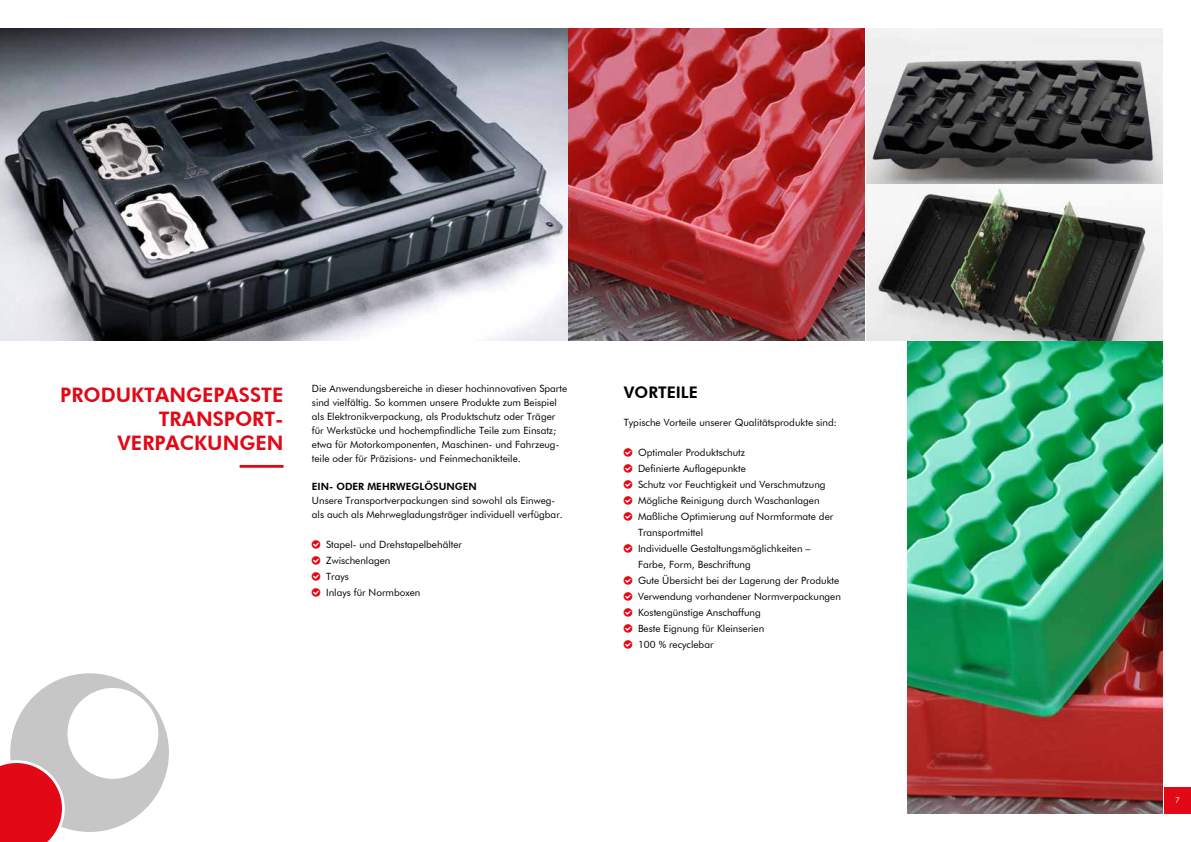
<style>
.page{position:relative;width:1191px;height:842px;background:#fff}
.page>*{position:absolute;margin:0;border:0;box-sizing:border-box;transform-origin:0 0}
.t1{font:800 20px/24px "Futura BT";color:#e30816;text-align:right}
.t2{font:800 16px "Futura BT";color:#000}
.t3{font:10px/16px "Futura BT";color:#000}
.t4{font:800 10px "Futura BT";color:#000}
.t5{font:8px "Futura BT";color:#fff}
</style>
<div class="page">
<svg style="left:0;top:673px;width:169px;height:169px"></svg>
<div style="left:1164px;top:787px;width:27px;height:27px;background:#e30816"></div>
<hr style="left:240px;top:465px;width:43px;height:3px;background:#e30816">
<img style="left:0;top:28px;width:1162px;height:312px">
<img style="left:907px;top:342px;width:255px;height:472px">
<h1 class="t1" style="left:60px;top:383px;width:225px">PRODUKTANGEPASSTE<br>TRANSPORT-<br>VERPACKUNGEN</h1>
<p class="t3" style="left:312px;top:382px;width:257px;line-height:14px">Die Anwendungsbereiche in dieser hochinnovativen Sparte sind vielfältig. So kommen unsere Produkte zum Beispiel als Elektronikverpackung, als Produktschutz oder Träger für Werkstücke und hochempfindliche Teile zum Einsatz; etwa für Motorkomponenten, Maschinen- und Fahrzeug&shy;teile oder für Präzisions- und Feinmechanikteile.</p>
<p class="t4" style="left:312px;top:481px;width:166px">EIN- ODER MEHRWEGLÖSUNGEN</p>
<p class="t3" style="left:312px;top:494px;width:252px;line-height:14px">Unsere Transportverpackungen sind sowohl als Einweg&shy;als auch als Mehrwegladungsträger individuell verfügbar.</p>
<p class="t3" style="left:326px;top:537px;width:137px">Stapel- und Drehstapelbehälter<br>Zwischenlagen<br>Trays<br>Inlays für Normboxen</p>
<h2 class="t2" style="left:624px;top:383px;width:76px">VORTEILE</h2>
<p class="t3" style="left:624px;top:414px;width:215px">Typische Vorteile unserer Qualitätsprodukte sind:</p>
<p class="t3" style="left:638px;top:444px;width:204px">Optimaler Produktschutz<br>Definierte Auflagepunkte<br>Schutz vor Feuchtigkeit und Verschmutzung Mögliche Reinigung durch Waschanlagen Maßliche Optimierung auf Normformate der Transportmittel<br>Individuelle Gestaltungsmöglichkeiten – Farbe, Form, Beschriftung<br>Gute Übersicht bei der Lagerung der Produkte Verwendung vorhandener Normverpackungen Kostengünstige Anschaffung<br>Beste Eignung für Kleinserien<br>100 % recyclebar</p>
<p class="t5" style="left:1175px;top:795px;width:6px">7</p>
</div>
